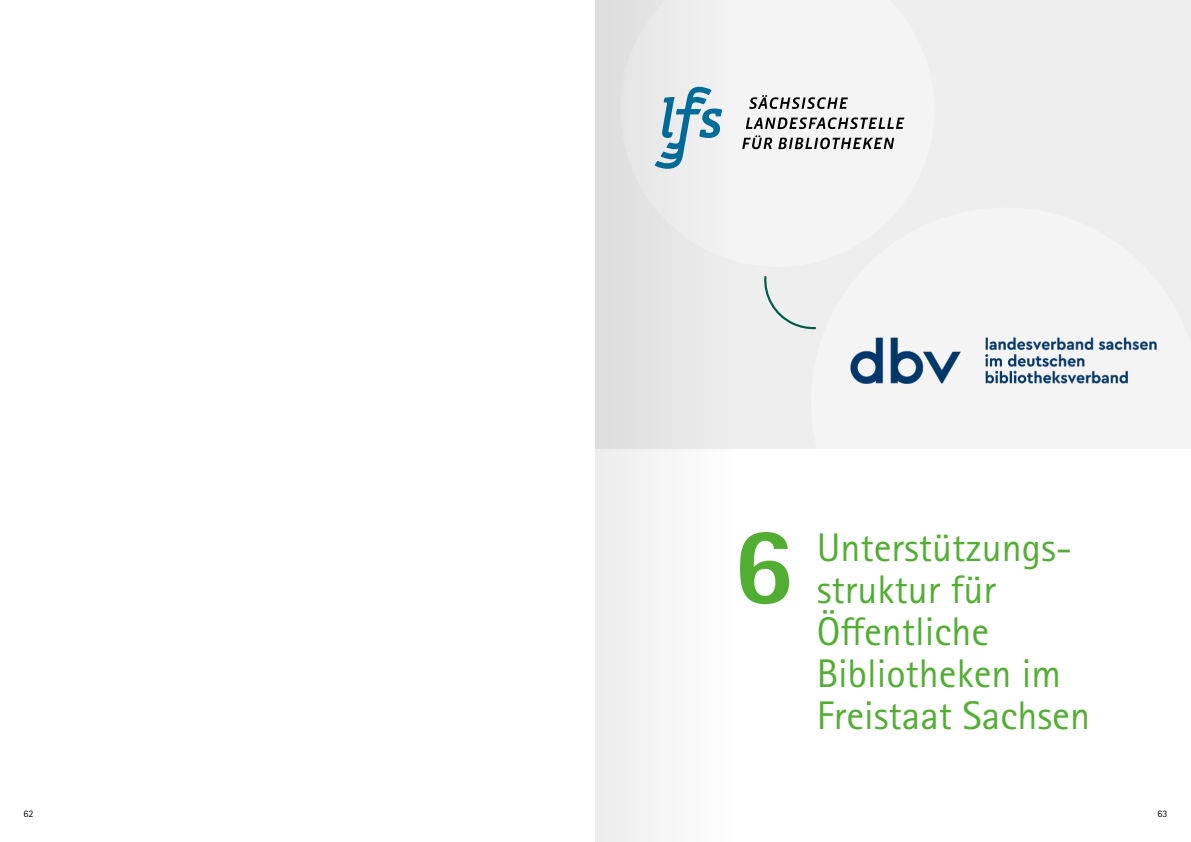
<style>
.page{position:relative;width:1191px;height:842px;background:#fff}
.page>*{position:absolute;margin:0;border:0;box-sizing:border-box;transform-origin:0 0}
.t1{font:800 110px "Rotis Sans Serif W1 G";color:#52ae32}
.t2{font:40px/42px "Rotis Sans Serif W1 G";color:#52ae32}
.t3{font:10px "Rotis Sans Serif W1 G";color:#000}
</style>
<div class="page">
<div style="left:595px;top:0;width:596px;height:449px;background:#eee"></div>
<svg style="left:764px;top:276px;width:52px;height:54px"></svg>
<svg style="left:742px;top:95px;width:162px;height:54px"></svg>
<img style="left:850px;top:337px;width:307px;height:47px">
<div style="left:595px;top:0;width:141px;height:842px;background:linear-gradient(to right,#e4e4e4,#f1f4f5)"></div>
<h1 class="t1" style="left:733px;top:496px;width:63px">6</h1>
<p class="t2" style="left:816px;top:527px;width:275px">Unterstützungs&shy;struktur für<br>Öffentliche<br>Bibliotheken im<br>Freistaat Sachsen</p>
<p class="t3" style="left:23px;top:808px;width:11px">62</p>
<p class="t3" style="left:1157px;top:808px;width:11px">63</p>
</div>
